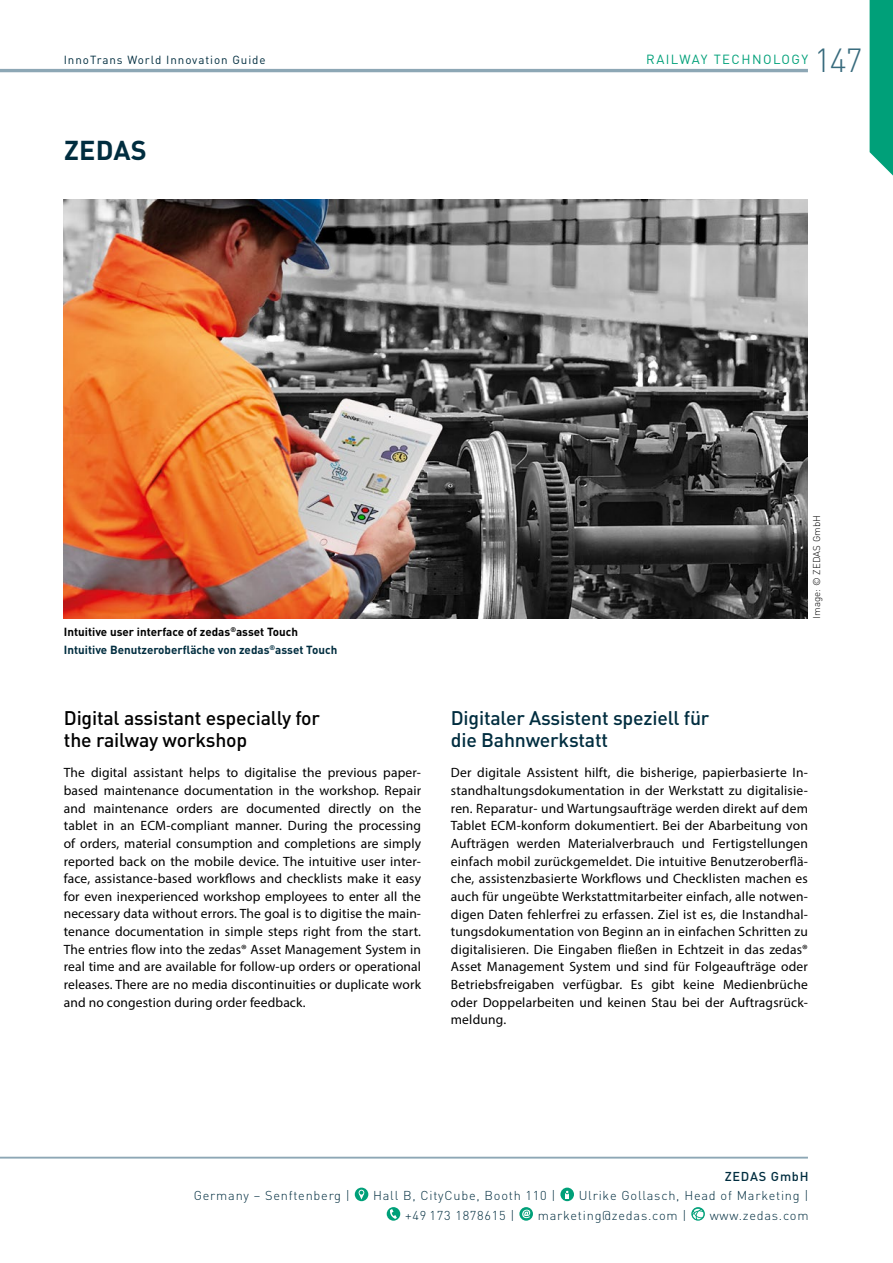
<style>
.page{position:relative;width:893px;height:1263px;background:#fff}
.page>*{position:absolute;margin:0;border:0;box-sizing:border-box;transform-origin:0 0}
.t1{font:300 33px "DINOT";color:#386b7d}
.t2{font:700 27px "DINOT";letter-spacing:.01em;color:#002d3f}
.t3{font:500 19.5px/22.5px "DINOT";letter-spacing:-.01em;color:#000}
.t4{font:500 19.5px/22.5px "DINOT";letter-spacing:-.01em;color:#002d3f}
.t5{font:13.5px/17.7px "Myriad Pro";letter-spacing:.01em;color:#000;text-align:justify}
.t6{font:13.2px "DINOT";letter-spacing:.11em;color:#00a079}
.t7{font:300 12.75px "DINOT";letter-spacing:.06em;color:#002d3f}
.t8{font:500 12.75px "DINOT";letter-spacing:.06em;color:#002d3f}
.t9{font:700 11.7px/17.5px "DINOT";color:#002d3f}
.t10{font:11.7px "DINOT";letter-spacing:.08em;color:#002d3f}
.t11{font:300 9.75px "DINOT";letter-spacing:.01em;color:#000}
.s1{color:#000}
</style>
<div class="page">
<hr style="left:0;top:1157px;width:808px;height:1px;background:#8da7b5">
<svg style="left:870px;top:0;width:23px;height:176px;background:#11a682"></svg>
<hr style="left:0;top:69px;width:808px;height:3px;background:#8da7b5">
<svg style="left:355px;top:1187px;width:13px;height:14px"></svg>
<svg style="left:359px;top:1190px;width:5px;height:9px"></svg>
<div style="left:560px;top:1187px;width:14px;height:14px;background:#00a079;border-radius:50%"></div>
<svg style="left:565px;top:1190px;width:4px;height:9px"></svg>
<div style="left:387px;top:1207px;width:13px;height:14px;background:#00a079;border-radius:50%"></div>
<svg style="left:390px;top:1209px;width:7px;height:10px"></svg>
<svg style="left:519px;top:1207px;width:14px;height:14px"></svg>
<svg style="left:522px;top:1210px;width:8px;height:8px"></svg>
<img style="left:691px;top:1207px;width:14px;height:14px;border-radius:7px">
<img style="left:64px;top:199px;width:744px;height:420px">
<p class="t10" style="left:64px;top:52px;width:203px">InnoTrans World Innovation Guide</p>
<p class="t6" style="left:646px;top:50px;width:163px">RAILWAY TECHNOLOGY</p>
<h1 class="t1" style="left:814px;top:38px;width:50px">147</h1>
<h2 class="t2" style="left:64px;top:132px;width:84px">ZEDAS</h2>
<p class="t9" style="left:64px;top:623px;width:275px"><span class="s1">Intuitive user interface of zedas</span><sup>®</sup><span class="s1">asset Touch<br></span>Intuitive Benutzeroberfläche von zedas<sup>®</sup>asset Touch</p>
<h3 class="t3" style="left:64px;top:705px;width:258px">Digital assistant especially for the railway workshop</h3>
<h3 class="t4" style="left:451px;top:705px;width:260px">Digitaler Assistent speziell für die Bahnwerkstatt</h3>
<p class="t11" style="left:810px;top:619px;width:105px;rotate:-90deg">Image: © ZEDAS GmbH</p>
<p class="t5" style="left:64px;top:764px;width:359px">The digital assistant helps to digitalise the previous paper&shy;based maintenance documentation in the workshop. Repair and maintenance orders are documented directly on the tablet in an ECM-compliant manner. During the processing of orders, material consumption and completions are simply reported back on the mobile device. The intuitive user inter&shy;face, assistance-based workflows and checklists make it easy for even inexperienced workshop employees to enter all the necessary data without errors. The goal is to digitise the main&shy;tenance documentation in simple steps right from the start.<br>The entries flow into the zedas® Asset Management System in real time and are available for follow-up orders or operational releases. There are no media discontinuities or duplicate work and no congestion during order feedback.</p>
<p class="t5" style="left:451px;top:764px;width:359px">Der digitale Assistent hilft, die bisherige, papierbasierte In&shy;standhaltungsdokumentation in der Werkstatt zu digitalisie&shy;ren. Reparatur- und Wartungsaufträge werden direkt auf dem Tablet ECM-konform dokumentiert. Bei der Abarbeitung von Aufträgen werden Materialverbrauch und Fertigstellungen einfach mobil zurückgemeldet. Die intuitive Benutzeroberflä&shy;che, assistenzbasierte Workflows und Checklisten machen es auch für ungeübte Werkstattmitarbeiter einfach, alle notwen&shy;digen Daten fehlerfrei zu erfassen. Ziel ist es, die Instandhal&shy;tungsdokumentation von Beginn an in einfachen Schritten zu digitalisieren. Die Eingaben fließen in Echtzeit in das zedas® Asset Management System und sind für Folgeaufträge oder Betriebsfreigaben verfügbar. Es gibt keine Medienbrüche oder Doppelarbeiten und keinen Stau bei der Auftragsrück&shy;meldung.</p>
<p class="t8" style="left:725px;top:1167px;width:85px">ZEDAS GmbH</p>
<p class="t7" style="left:194px;top:1187px;width:158px">Germany – Senftenberg |</p>
<p class="t7" style="left:373px;top:1187px;width:184px">Hall B, CityCube, Booth 110 |</p>
<p class="t7" style="left:579px;top:1187px;width:231px">Ulrike Gollasch, Head of Marketing |</p>
<p class="t7" style="left:405px;top:1206px;width:111px">+49 173 1878615 |</p>
<p class="t7" style="left:538px;top:1206px;width:150px">marketing@zedas.com |</p>
<p class="t7" style="left:710px;top:1206px;width:100px">www.zedas.com</p>
</div>
